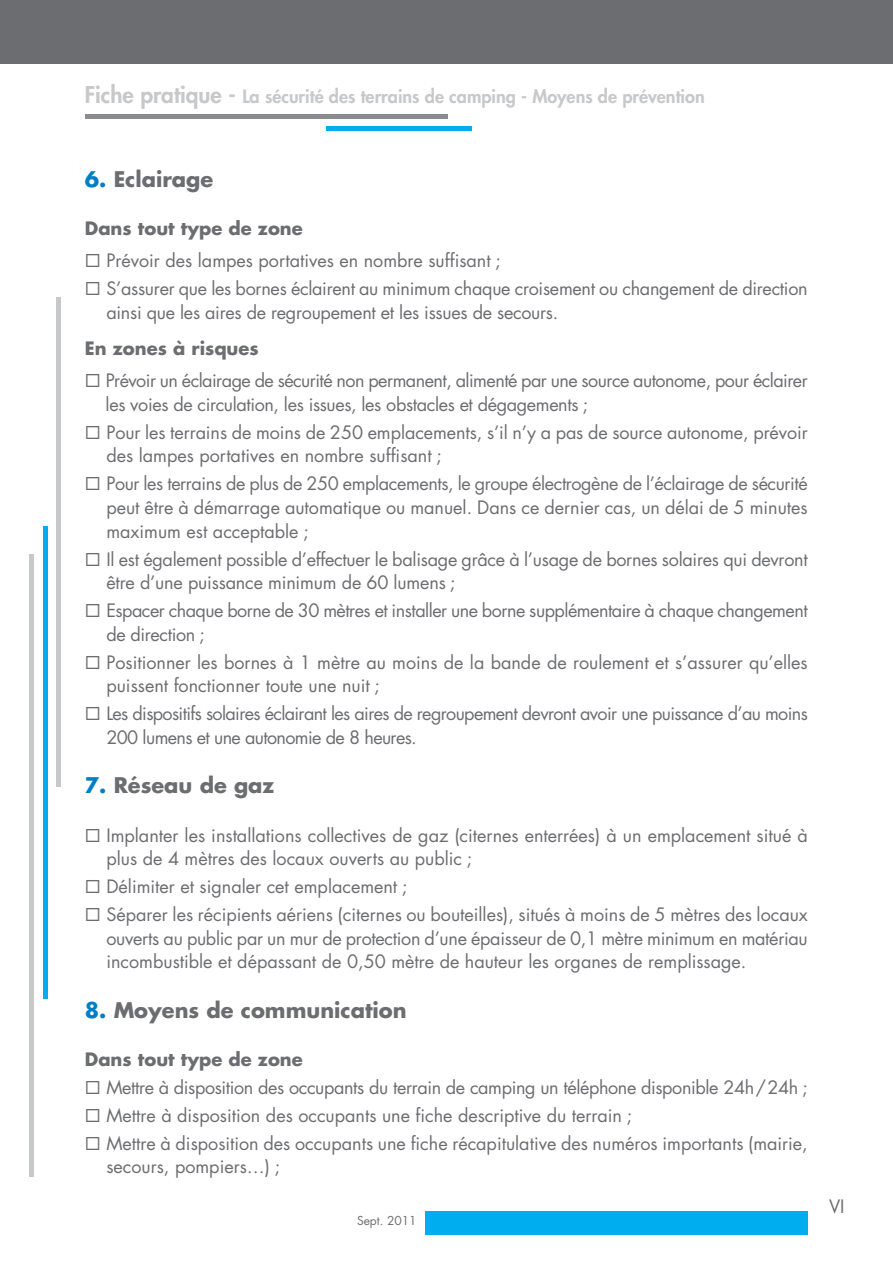
<style>
.page{position:relative;width:893px;height:1263px;background:#fff}
.page>*{position:absolute;margin:0;border:0;box-sizing:border-box;transform-origin:0 0}
.t1{font:700 21px "Futura";color:#6c6d70}
.t2{font:18px/23.7px "Futura";letter-spacing:-.01em;color:#6c6d70}
.t3{font:18px/23.7px "Futura";letter-spacing:-.03em;color:#6c6d70}
.t4{font:18px/23.7px "Futura";letter-spacing:-.035em;color:#6c6d70}
.t5{font:800 18px "Futura";color:#c7c8ca}
.t6{font:700 18px "Futura";color:#6c6d70}
.t7{font:12px "Futura";color:#6c6d70}
.s1{font-size:22.5px}
.s2{color:#007ec5}
</style>
<div class="page">
<hr style="left:56px;top:297px;width:4px;height:489px;background:#c7c8ca">
<hr style="left:43px;top:527px;width:4px;height:472px;background:#00aeef">
<hr style="left:30px;top:555px;width:4px;height:622px;background:#c7c8ca">
<div style="left:0;top:0;width:892px;height:63px;background:#6c6d70"></div>
<hr style="left:85px;top:114px;width:363px;height:4px;background:#8a8c8f">
<hr style="left:327px;top:126px;width:145px;height:4px;background:#00aeef">
<div style="left:425px;top:1211px;width:383px;height:24px;background:#00aeef"></div>
<p class="t5" style="left:85px;top:88px;width:621px"><span class="s1">Fiche pratique -</span> La sécurité des terrains de camping - Moyens de prévention</p>
<p class="t1" style="left:85px;top:169px;width:130px"><span class="s2">6.</span> Eclairage</p>
<p class="t6" style="left:85px;top:220px;width:219px">Dans tout type de zone</p>
<p class="t2" style="left:85px;top:250px;width:417px">◻ Prévoir des lampes portatives en nombre suffisant ;</p>
<p class="t2" style="left:106px;top:278px;width:703px;text-indent:-22px">◻ S’assurer que les bornes éclairent au minimum chaque croisement ou changement de direction ainsi que les aires de regroupement et les issues de secours.</p>
<p class="t6" style="left:85px;top:340px;width:175px">En zones à risques</p>
<p class="t3" style="left:106px;top:370px;width:703px;text-indent:-21px">◻ Prévoir un éclairage de sécurité non permanent, alimenté par une source autonome, pour éclairer les voies de circulation, les issues, les obstacles et dégagements ;</p>
<p class="t2" style="left:106px;top:422px;width:703px;text-indent:-22px">◻ Pour les terrains de moins de 250 emplacements, s’il n’y a pas de source autonome, prévoir des lampes portatives en nombre suffisant ;</p>
<p class="t2" style="left:106px;top:473px;width:703px;text-align:justify;text-indent:-22px">◻ Pour les terrains de plus de 250 emplacements, le groupe électrogène de l’éclairage de sécurité peut être à démarrage automatique ou manuel. Dans ce dernier cas, un délai de 5 minutes maximum est acceptable ;</p>
<p class="t2" style="left:106px;top:549px;width:703px;text-indent:-22px">◻ Il est également possible d’effectuer le balisage grâce à l’usage de bornes solaires qui devront être d’une puissance minimum de 60 lumens ;</p>
<p class="t3" style="left:106px;top:600px;width:703px;text-indent:-22px">◻ Espacer chaque borne de 30 mètres et installer une borne supplémentaire à chaque changement de direction ;</p>
<p class="t2" style="left:106px;top:652px;width:703px;text-indent:-22px">◻ Positionner les bornes à 1 mètre au moins de la bande de roulement et s’assurer qu’elles puissent fonctionner toute une nuit ;</p>
<p class="t4" style="left:106px;top:703px;width:703px;text-indent:-22px">◻ Les dispositifs solaires éclairant les aires de regroupement devront avoir une puissance d’au moins<br>200 lumens et une autonomie de 8 heures.</p>
<p class="t1" style="left:85px;top:776px;width:191px"><span class="s2">7.</span> Réseau de gaz</p>
<p class="t2" style="left:106px;top:825px;width:703px;text-indent:-22px">◻ Implanter les installations collectives de gaz (citernes enterrées) à un emplacement situé à plus de 4 mètres des locaux ouverts au public ;</p>
<p class="t2" style="left:85px;top:876px;width:324px">◻ Délimiter et signaler cet emplacement ;</p>
<p class="t2" style="left:106px;top:904px;width:703px;text-align:justify;text-indent:-22px">◻ Séparer les récipients aériens (citernes ou bouteilles), situés à moins de 5 mètres des locaux ouverts au public par un mur de protection d’une épaisseur de 0,1 mètre minimum en matériau incombustible et dépassant de 0,50 mètre de hauteur les organes de remplissage.</p>
<p class="t1" style="left:85px;top:1000px;width:323px"><span class="s2">8.</span> Moyens de communication</p>
<p class="t6" style="left:85px;top:1051px;width:219px">Dans tout type de zone</p>
<p class="t2" style="left:85px;top:1077px;width:724px">◻ Mettre à disposition des occupants du terrain de camping un téléphone disponible 24h/24h ;</p>
<p class="t2" style="left:85px;top:1105px;width:549px">◻ Mettre à disposition des occupants une fiche descriptive du terrain ;</p>
<p class="t2" style="left:106px;top:1133px;width:703px;text-indent:-22px">◻ Mettre à disposition des occupants une fiche récapitulative des numéros importants (mairie, secours, pompiers…) ;</p>
<p class="t7" style="left:357px;top:1215px;width:61px">Sept. 2011</p>
<p class="t2" style="left:829px;top:1196px;width:17px">VI</p>
</div>
